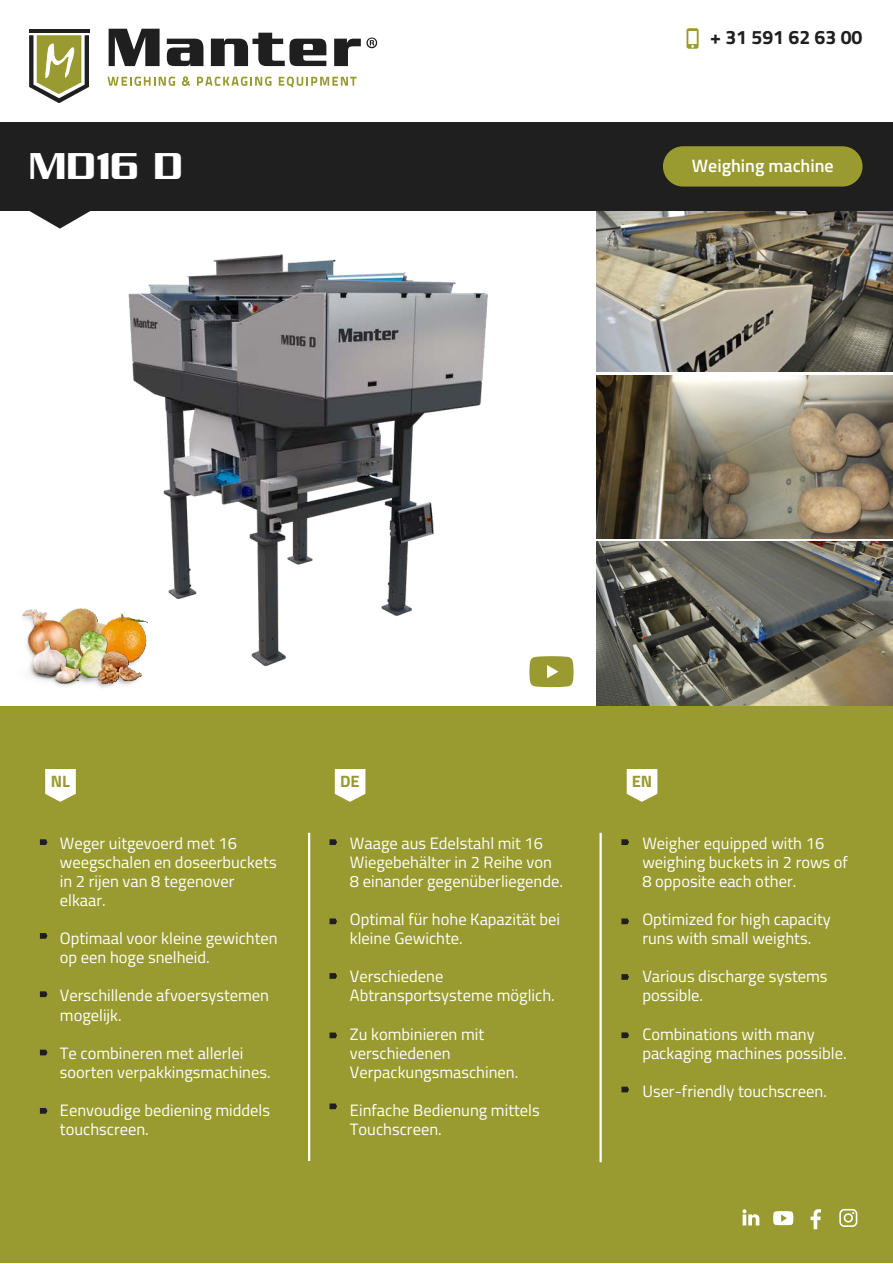
<style>
.page{position:relative;width:893px;height:1264px;background:#fff}
.page>*{position:absolute;margin:0;border:0;box-sizing:border-box;transform-origin:0 0}
.t1{font:40.5px "Serpentine Sans ICG";color:#fff}
.t2{font:700 19.5px "Titillium Web";color:#1f1f1f}
.t3{font:600 18px "Titillium Web";color:#fff}
.t4{font:16.5px/19px "Titillium Web";color:#fff}
.t5{font:700 16.5px "Titillium Web";color:#999b30}
</style>
<div class="page">
<svg style="left:107px;top:77px;width:68px;height:9px"></svg>
<svg style="left:182px;top:76px;width:8px;height:10px"></svg>
<svg style="left:197px;top:77px;width:74px;height:9px"></svg>
<svg style="left:279px;top:77px;width:77px;height:11px"></svg>
<hr style="left:29px;top:29px;width:60px;height:4px;background:#1f1f1f">
<svg style="left:29px;top:35px;width:60px;height:68px"></svg>
<svg style="left:109px;top:29px;width:268px;height:37px"></svg>
<div style="left:0;top:176px;width:892px;height:1086px;background:#999b30"></div>
<img style="left:0;top:210px;width:592px;height:495px">
<img style="left:596px;top:541px;width:296px;height:164px">
<img style="left:596px;top:375px;width:296px;height:163px">
<img style="left:596px;top:210px;width:296px;height:161px">
<div style="left:0;top:122px;width:892px;height:88px;background:#1f1f1f"></div>
<hr style="left:308px;top:832px;width:2px;height:328px;background:#fff">
<hr style="left:599px;top:832px;width:2px;height:330px;background:#fff">
<svg style="left:45px;top:769px;width:31px;height:32px"></svg>
<svg style="left:335px;top:769px;width:30px;height:32px"></svg>
<svg style="left:626px;top:769px;width:31px;height:32px"></svg>
<svg style="left:40px;top:839px;width:7px;height:6px"></svg>
<svg style="left:40px;top:933px;width:7px;height:5px"></svg>
<svg style="left:40px;top:991px;width:7px;height:6px"></svg>
<svg style="left:40px;top:1049px;width:7px;height:6px"></svg>
<svg style="left:40px;top:1108px;width:7px;height:5px"></svg>
<svg style="left:329px;top:839px;width:8px;height:6px"></svg>
<svg style="left:329px;top:918px;width:8px;height:6px"></svg>
<svg style="left:329px;top:973px;width:8px;height:5px"></svg>
<svg style="left:329px;top:1032px;width:8px;height:6px"></svg>
<svg style="left:329px;top:1103px;width:8px;height:6px"></svg>
<svg style="left:621px;top:839px;width:8px;height:6px"></svg>
<svg style="left:621px;top:918px;width:8px;height:6px"></svg>
<svg style="left:621px;top:974px;width:8px;height:5px"></svg>
<svg style="left:621px;top:1032px;width:8px;height:6px"></svg>
<svg style="left:621px;top:1086px;width:8px;height:6px"></svg>
<div style="left:663px;top:146px;width:199px;height:40px;background:#999b30;border-radius:20px"></div>
<svg style="left:27px;top:210px;width:66px;height:19px"></svg>
<svg style="left:529px;top:656px;width:44px;height:31px"></svg>
<div style="left:6px;top:586px;width:145px;height:112px;background:#fff"></div>
<img style="left:11px;top:658px;width:140px;height:31px">
<img style="left:75px;top:609px;width:46px;height:22px">
<img style="left:101px;top:614px;width:47px;height:48px">
<img style="left:22px;top:609px;width:53px;height:61px">
<img style="left:56px;top:631px;width:54px;height:46px">
<img style="left:31px;top:640px;width:50px;height:43px">
<img style="left:97px;top:651px;width:44px;height:33px">
<svg style="left:742px;top:1209px;width:18px;height:17px"></svg>
<svg style="left:810px;top:1209px;width:10px;height:20px"></svg>
<svg style="left:839px;top:1208px;width:19px;height:19px"></svg>
<svg style="left:773px;top:1211px;width:20px;height:14px"></svg>
<svg style="left:686px;top:28px;width:12px;height:20px"></svg>
<h1 class="t1" style="left:29px;top:143px;width:155px">MD16 D</h1>
<p class="t2" style="left:710px;top:22px;width:154px">+ 31 591 62 63 00</p>
<p class="t3" style="left:691px;top:152px;width:143px">Weighing machine</p>
<p class="t5" style="left:51px;top:768px;width:21px">NL</p>
<p class="t5" style="left:340px;top:768px;width:21px">DE</p>
<p class="t5" style="left:631px;top:768px;width:22px">EN</p>
<p class="t4" style="left:60px;top:832px;width:218px">Weger uitgevoerd met 16 weegschalen en doseerbuckets in 2 rijen van 8 tegenover elkaar.</p>
<p class="t4" style="left:60px;top:928px;width:219px">Optimaal voor kleine gewichten op een hoge snelheid.</p>
<p class="t4" style="left:60px;top:985px;width:211px">Verschillende afvoersystemen mogelijk.</p>
<p class="t4" style="left:60px;top:1042px;width:212px">Te combineren met allerlei soorten verpakkingsmachines.</p>
<p class="t4" style="left:60px;top:1100px;width:212px">Eenvoudige bediening middels touchscreen.</p>
<p class="t4" style="left:350px;top:832px;width:214px">Waage aus Edelstahl mit 16<br>Wiegebehälter in 2 Reihe von<br>8 einander gegenüberliegende.</p>
<p class="t4" style="left:350px;top:908px;width:212px">Optimal für hohe Kapazität bei kleine Gewichte.</p>
<p class="t4" style="left:350px;top:966px;width:206px">Verschiedene<br>Abtransportsysteme möglich.</p>
<p class="t4" style="left:350px;top:1023px;width:170px">Zu kombinieren mit verschiedenen<br>Verpackungsmaschinen.</p>
<p class="t4" style="left:350px;top:1100px;width:191px">Einfache Bedienung mittels<br>Touchscreen.</p>
<p class="t4" style="left:642px;top:832px;width:207px">Weigher equipped with 16 weighing buckets in 2 rows of<br>8 opposite each other.</p>
<p class="t4" style="left:642px;top:908px;width:190px">Optimized for high capacity runs with small weights.</p>
<p class="t4" style="left:642px;top:966px;width:187px">Various discharge systems possible.</p>
<p class="t4" style="left:642px;top:1023px;width:206px">Combinations with many packaging machines possible.</p>
<p class="t4" style="left:642px;top:1080px;width:186px">User-friendly touchscreen.</p>
</div>
